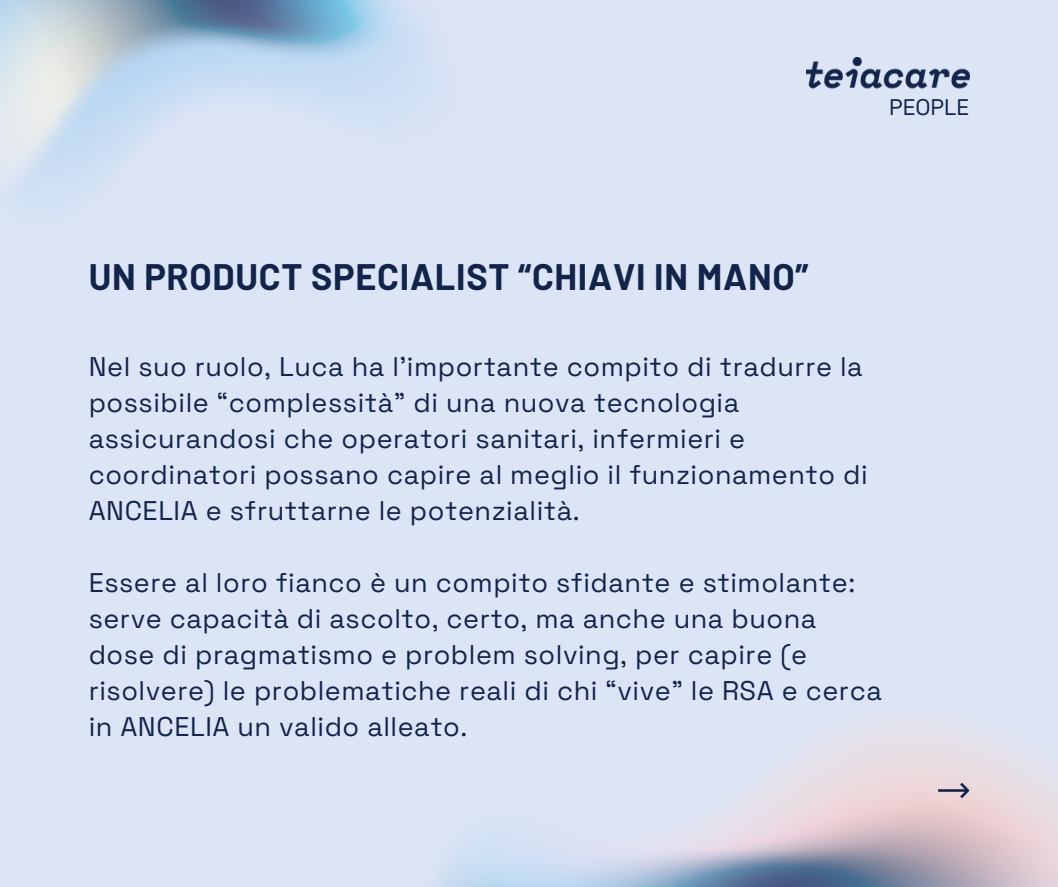
<style>
.page{position:relative;width:1058px;height:887px;background:#fff}
.page>*{position:absolute;margin:0;border:0;box-sizing:border-box;transform-origin:0 0}
.t1{font:700 36px "Barlow";letter-spacing:.02em;color:#13244b}
.t2{font:27px/36px "Space Grotesk";letter-spacing:.02em;color:#13244b}
.t3{font:22.65px "Space Grotesk";color:#13244b}
</style>
<div class="page">
<div style="left:0;top:0;width:1058px;height:886px;background:#dce5f6"></div>
<img style="left:0;top:0;width:426px;height:196px">
<img style="left:439px;top:727px;width:619px;height:159px">
<img style="left:806px;top:57px;width:163px;height:32px">
<svg style="left:938px;top:782px;width:31px;height:16px"></svg>
<h2 class="t3" style="left:889px;top:92px;width:81px">PEOPLE</h2>
<p class="t1" style="left:89px;top:254px;width:721px">UN PRODUCT SPECIALIST “CHIAVI IN MANO”</p>
<p class="t2" style="left:89px;top:348px;width:780px">Nel suo ruolo, Luca ha l’importante compito di tradurre la possibile “complessità” di una nuova tecnologia assicurandosi che operatori sanitari, infermieri e coordinatori possano capire al meglio il funzionamento di ANCELIA e sfruttarne le potenzialità.</p>
<p class="t2" style="left:89px;top:564px;width:794px">Essere al loro fianco è un compito sfidante e stimolante: serve capacità di ascolto, certo, ma anche una buona dose di pragmatismo e problem solving, per capire (e risolvere) le problematiche reali di chi “vive” le RSA e cerca in ANCELIA un valido alleato.</p>
</div>
